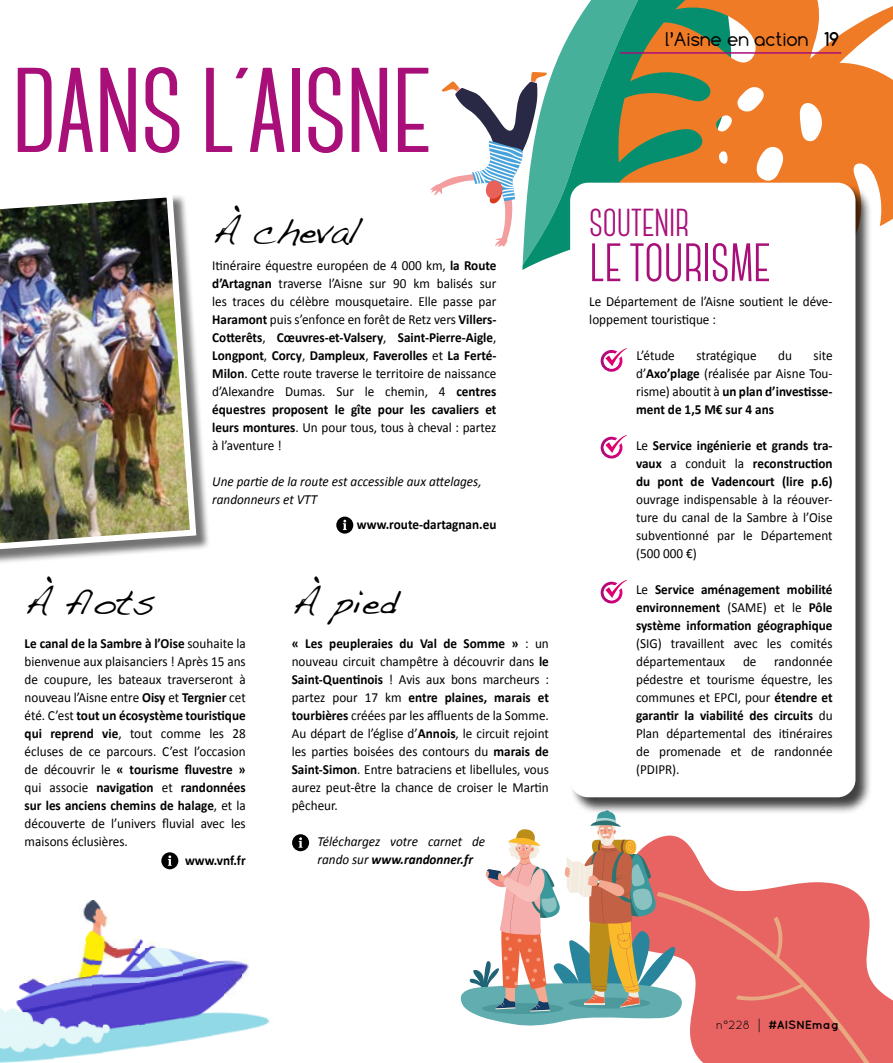
<style>
.page{position:relative;width:893px;height:1063px;background:#fff}
.page>*{position:absolute;margin:0;border:0;box-sizing:border-box;transform-origin:0 0}
.t1{font:700 120px "Canter";letter-spacing:-.01em;color:#a80f79}
.t2{font:700 54px "Canter";letter-spacing:-.01em;color:#a80f79}
.t3{font:700 39px "Canter";letter-spacing:-.01em;color:#a80f79}
.t4{font:36px "Handwriting Dakota";color:#000}
.t5{font:18px "Comfortaa";color:#000}
.t6{font:13.8px/18px "Calibri";color:#000;text-align:justify;scale:.95 1}
.t7{font:700 13.8px/18px "Calibri";color:#000;text-align:justify;scale:.95 1}
.t8{font:italic 13.8px/18px "Calibri";color:#000;scale:.95 1}
.t9{font:700 12px "Quicksand";color:#000}
.s1{font-weight:700}
.s2{font-family:"Arial";font-size:18px}
.s3{font-weight:400}
.s4{font-family:"Arial";font-weight:400;font-size:18px}
.s5{font-family:"Gujarati";font-weight:400}
</style>
<div class="page">
<svg style="left:522px;top:0;width:93px;height:270px;fill:#46b09a"></svg>
<svg style="left:615px;top:0;width:278px;height:226px;background:#c99051"></svg>
<svg style="left:430px;top:72px;width:117px;height:175px"></svg>
<svg style="left:686px;top:842px;width:169px;height:50px"></svg>
<svg style="left:686px;top:892px;width:207px;height:171px;background:#ea7573"></svg>
<svg style="left:736px;top:983px;width:67px;height:18px"></svg>
<svg style="left:774px;top:916px;width:8px;height:44px"></svg>
<svg style="left:880px;top:1031px;width:13px;height:32px"></svg>
<div style="left:570px;top:182px;width:303px;height:633px;background:#000;opacity:.75"></div>
<div style="left:570px;top:183px;width:285px;height:614px;background:#fff;border-radius:18px"></div>
<hr style="left:620px;top:52px;width:221px;height:2px;background:#a80f79">
<div style="left:0;top:194px;width:211px;height:374px;background:#000;opacity:.55"></div>
<img style="left:0;top:194px;width:199px;height:363px">
<svg style="left:460px;top:810px;width:226px;height:216px"></svg>
<div style="left:161px;top:852px;width:17px;height:17px;background:#000;border-radius:50%"></div>
<svg style="left:168px;top:855px;width:4px;height:11px"></svg>
<div style="left:336px;top:517px;width:17px;height:17px;background:#000;border-radius:50%"></div>
<svg style="left:343px;top:520px;width:4px;height:10px"></svg>
<div style="left:292px;top:834px;width:17px;height:17px;background:#000;border-radius:50%"></div>
<svg style="left:299px;top:837px;width:4px;height:11px"></svg>
<svg style="left:601px;top:348px;width:26px;height:24px"></svg>
<svg style="left:601px;top:435px;width:26px;height:23px"></svg>
<svg style="left:601px;top:580px;width:26px;height:23px"></svg>
<img style="left:0;top:1024px;width:55px;height:39px">
<img style="left:55px;top:1024px;width:36px;height:35px">
<img style="left:91px;top:947px;width:12px;height:108px">
<img style="left:103px;top:971px;width:37px;height:82px">
<img style="left:140px;top:939px;width:6px;height:109px">
<img style="left:146px;top:947px;width:36px;height:100px">
<img style="left:182px;top:959px;width:31px;height:82px">
<img style="left:213px;top:1012px;width:36px;height:23px">
<img style="left:249px;top:1014px;width:18px;height:15px">
<img style="left:0;top:1006px;width:85px;height:18px">
<img style="left:85px;top:930px;width:6px;height:94px">
<svg style="left:267px;top:1018px;width:4px;height:6px"></svg>
<img style="left:16px;top:1000px;width:69px;height:6px">
<img style="left:213px;top:960px;width:12px;height:46px">
<img style="left:19px;top:982px;width:66px;height:18px">
<img style="left:225px;top:960px;width:6px;height:35px">
<img style="left:231px;top:960px;width:6px;height:29px">
<img style="left:24px;top:976px;width:16px;height:6px">
<img style="left:60px;top:976px;width:25px;height:6px">
<img style="left:237px;top:961px;width:6px;height:21px">
<svg style="left:76px;top:970px;width:9px;height:6px"></svg>
<img style="left:243px;top:960px;width:6px;height:16px">
<img style="left:79px;top:941px;width:6px;height:30px">
<img style="left:122px;top:947px;width:18px;height:24px">
<img style="left:103px;top:947px;width:19px;height:12px">
<img style="left:182px;top:953px;width:16px;height:6px">
<img style="left:91px;top:935px;width:18px;height:12px">
<svg style="left:109px;top:941px;width:7px;height:6px"></svg>
<svg style="left:134px;top:938px;width:6px;height:9px"></svg>
<img style="left:148px;top:941px;width:12px;height:6px">
<img style="left:91px;top:900px;width:12px;height:35px">
<img style="left:103px;top:912px;width:5px;height:16px">
<img style="left:85px;top:900px;width:6px;height:22px">
<svg style="left:79px;top:906px;width:6px;height:12px"></svg>
<h1 class="t1" style="left:13px;top:52px;width:421px">DANS L´AISNE</h1>
<h3 class="t4" style="left:212px;top:210px;width:149px">À cheval</h3>
<p class="t6" style="left:212px;top:256px;width:301px">Itinéraire équestre européen de 4 000 km, <span class="s1">la Route d’Artagnan</span> traverse l’Aisne sur 90 km balisés sur les traces du célèbre mousquetaire. Elle passe par <span class="s1">Haramont</span> puis s’enfonce en forêt de Retz vers <span class="s1">Villers-Cotterêts</span>, <span class="s1">Cœuvres-et-Valsery</span>, <span class="s1">Saint-Pierre-Aigle</span>, <span class="s1">Longpont</span>, <span class="s1">Corcy</span>, <span class="s1">Dampleux</span>, <span class="s1">Faverolles</span> et <span class="s1">La Ferté-Milon</span>. Cette route traverse le territoire de naissance d’Alexandre Dumas. Sur le chemin, 4 <span class="s1">centres équestres proposent le gîte pour les cavaliers et leurs montures</span>. Un pour tous, tous à cheval : partez à l’aventure !</p>
<p class="t8" style="left:212px;top:472px;width:285px">Une partie de la route est accessible aux attelages, randonneurs et VTT</p>
<p class="t7" style="left:357px;top:516px;width:148px">www.route-dartagnan.eu</p>
<h3 class="t4" style="left:25px;top:581px;width:132px">À flots</h3>
<p class="t6" style="left:25px;top:634px;width:234px"><span class="s1">Le canal de la Sambre à l’Oise</span> souhaite la bienvenue aux plaisanciers ! Après 15 ans de coupure, les bateaux traverseront à nouveau l’Aisne entre <span class="s1">Oisy</span> et <span class="s1">Tergnier</span> cet été. C’est <span class="s1">tout un écosystème touristique qui reprend vie</span>, tout comme les 28 écluses de ce parcours. C’est l’occasion de découvrir le <span class="s1">« tourisme fluvestre » </span>qui associe <span class="s1">navigation</span> et <span class="s1">randonnées sur les anciens chemins de halage</span>, et la découverte de l’univers fluvial avec les maisons éclusières.</p>
<p class="t7" style="left:185px;top:852px;width:65px">www.vnf.fr</p>
<h3 class="t4" style="left:292px;top:581px;width:108px">À pied</h3>
<p class="t6" style="left:292px;top:634px;width:272px"><span class="s1">« Les peupleraies du Val de Somme »</span> : un nouveau circuit champêtre à découvrir dans <span class="s1">le Saint-Quentinois</span> ! Avis aux bons marcheurs : partez pour 17 km <span class="s1">entre plaines, marais et tourbières</span> créées par les affluents de la Somme.<br>Au départ de l’église d’<span class="s1">Annois</span>, le circuit rejoint les parties boisées des contours du <span class="s1">marais de Saint-Simon</span>. Entre batraciens et libellules, vous aurez peut-être la chance de croiser le Martin pêcheur.</p>
<p class="t8" style="left:318px;top:832px;width:178px">Téléchargez votre carnet de rando sur <span class="s1">www.randonner.fr</span></p>
<h3 class="t5" style="left:665px;top:28px;width:175px">l’Aisne en action <span class="s1">19</span></h3>
<h3 class="t3" style="left:589px;top:204px;width:101px">SOUTENIR</h3>
<h2 class="t2" style="left:589px;top:236px;width:183px">LE TOURISME</h2>
<p class="t6" style="left:589px;top:292px;width:258px">Le Département de l’Aisne soutient le déve&shy;loppement touristique :</p>
<p class="t6" style="left:615px;top:346px;width:64px"><span class="s2">-</span> L’étude</p>
<p class="t6" style="left:696px;top:346px;width:65px">stratégique</p>
<p class="t6" style="left:778px;top:346px;width:16px">du</p>
<p class="t7" style="left:636px;top:346px;width:208px;text-indent:177px"><span class="s3">site d’</span>Axo’plage <span class="s3">(réalisée par Aisne Tou&shy;risme) aboutit à</span> un plan d’investisse&shy;ment de 1,5 M€ sur 4 ans</p>
<p class="t7" style="left:636px;top:436px;width:208px;text-indent:-21px"><span class="s4">-</span> <span class="s3">Le</span> Service ingénierie et grands tra&shy;vaux <span class="s3">a conduit la</span> reconstruction du pont de Vadencourt (lire p.6)</p>
<p class="t6" style="left:636px;top:490px;width:208px">ouvrage indispensable à la réouver&shy;ture du canal de la Sambre à l’Oise subventionné par le Département (500 000 €)</p>
<p class="t7" style="left:636px;top:580px;width:208px;text-indent:-21px"><span class="s4">-</span> <span class="s3">Le</span> Service aménagement mobilité environnement <span class="s3">(SAME) et le</span> Pôle système information géographique</p>
<p class="t6" style="left:636px;top:634px;width:208px">(SIG) travaillent avec les comités départementaux</p>
<p class="t6" style="left:636px;top:652px;width:208px;text-indent:138px">randonnée pédestre et tourisme équestre, les communes et EPCI, pour <span class="s1">étendre et garantir la viabilité des circuits</span> du Plan départemental des itinéraires de promenade et de randonnée (PDIPR).</p>
<p class="t6" style="left:743px;top:652px;width:16px">de</p>
<p class="t9" style="left:716px;top:1017px;width:125px"><span class="s3">n°228</span> <span class="s5">|</span> #AISNEmag</p>
</div>
